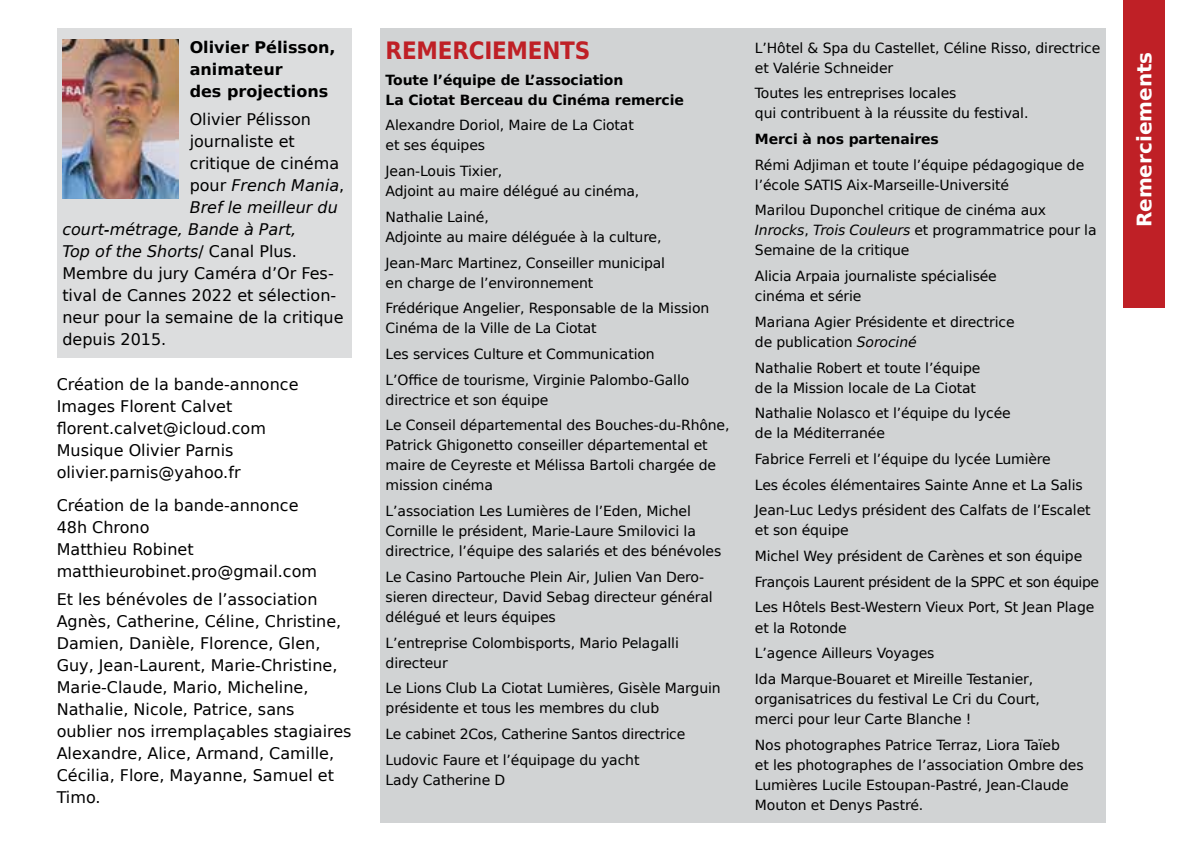
<style>
.page{position:relative;width:1191px;height:851px;background:#fff}
.page>*{position:absolute;margin:0;border:0;box-sizing:border-box;transform-origin:0 0}
.t1{font:700 24px "DejaVu Sans Condensed";letter-spacing:-.01em;color:#bf2026}
.t2{font:700 20px "DejaVu Sans";color:#fff}
.t3{font:16px/22px "DejaVu Sans";color:#000}
.t4{font:italic 16px "DejaVu Sans";color:#000}
.t5{font:700 16px/22px "DejaVu Sans";color:#000}
.t6{font:14px/20px "DejaVu Sans";letter-spacing:-.01em;color:#000}
.t7{font:700 14px/20px "DejaVu Sans";letter-spacing:-.01em;color:#000}
.s1{font-style:normal}
.s2{font-style:italic}
</style>
<div class="page">
<div style="left:57px;top:28px;width:294px;height:329px;background:#dcddde"></div>
<img style="left:62px;top:40px;width:116px;height:158px">
<div style="left:380px;top:28px;width:726px;height:794px;background:#d1d3d4"></div>
<div style="left:1123px;top:0;width:41px;height:307px;background:#bf2026"></div>
<p class="t5" style="left:190px;top:36px;width:147px">Olivier Pélisson, animateur<br>des projections</p>
<p class="t3" style="left:190px;top:108px;width:123px">Olivier Pélisson</p>
<p class="t3" style="left:190px;top:130px;width:107px">journaliste et</p>
<p class="t3" style="left:190px;top:152px;width:151px">critique de cinéma</p>
<p class="t4" style="left:190px;top:174px;width:156px"><span class="s1">pour</span> French Mania<span class="s1">,</span></p>
<p class="t4" style="left:190px;top:196px;width:150px">Bref le meilleur du</p>
<p class="t4" style="left:62px;top:218px;width:235px">court-métrage, Bande à Part,</p>
<p class="t4" style="left:62px;top:240px;width:236px">Top of the Shorts<span class="s1">/ Canal Plus.</span></p>
<p class="t3" style="left:62px;top:262px;width:273px">Membre du jury Caméra d’Or Fes-</p>
<p class="t3" style="left:62px;top:284px;width:275px">tival de Cannes 2022 et sélection-</p>
<p class="t3" style="left:62px;top:306px;width:283px">neur pour la semaine de la critique</p>
<p class="t3" style="left:62px;top:328px;width:105px">depuis 2015.</p>
<p class="t3" style="left:57px;top:372px;width:243px">Création de la bande-annonce<br>Images Florent Calvet florent.calvet@icloud.com<br>Musique Olivier Parnis olivier.parnis@yahoo.fr</p>
<p class="t3" style="left:57px;top:494px;width:262px">Création de la bande-annonce<br>48h Chrono<br>Matthieu Robinet matthieurobinet.pro@gmail.com</p>
<p class="t3" style="left:57px;top:587px;width:296px">Et les bénévoles de l’association Agnès, Catherine, Céline, Christine, Damien, Danièle, Florence, Glen, Guy, Jean-Laurent, Marie-Christine, Marie-Claude, Mario, Micheline, Nathalie, Nicole, Patrice, sans oublier nos irremplaçables stagiaires Alexandre, Alice, Armand, Camille, Cécilia, Flore, Mayanne, Samuel et Timo.</p>
<h1 class="t1" style="left:386px;top:31px;width:206px">REMERCIEMENTS</h1>
<p class="t7" style="left:386px;top:69px;width:300px">Toute l’équipe de L’association<br>La Ciotat Berceau du Cinéma remercie</p>
<p class="t6" style="left:386px;top:115px;width:250px">Alexandre Doriol, Maire de La Ciotat et ses équipes</p>
<p class="t6" style="left:386px;top:161px;width:255px">Jean-Louis Tixier,<br>Adjoint au maire délégué au cinéma,</p>
<p class="t6" style="left:386px;top:206px;width:277px">Nathalie Lainé,<br>Adjointe au maire déléguée à la culture,</p>
<p class="t6" style="left:386px;top:252px;width:281px">Jean-Marc Martinez, Conseiller municipal en charge de l’environnement</p>
<p class="t6" style="left:386px;top:298px;width:325px">Frédérique Angelier, Responsable de la Mission<br>Cinéma de la Ville de La Ciotat</p>
<p class="t6" style="left:386px;top:341px;width:305px;line-height:25.6px">Les services Culture et Communication<br>L’Office de tourisme, Virginie Palombo-Gallo</p>
<p class="t6" style="left:386px;top:386px;width:345px;line-height:25.6px">directrice et son équipe<br>Le Conseil départemental des Bouches-du-Rhône,</p>
<p class="t6" style="left:386px;top:435px;width:332px">Patrick Ghigonetto conseiller départemental et maire de Ceyreste et Mélissa Bartoli chargée de mission cinéma</p>
<p class="t6" style="left:386px;top:500px;width:337px">L’association Les Lumières de l’Eden, Michel<br>Cornille le président, Marie-Laure Smilovici la directrice, l’équipe des salariés et des bénévoles</p>
<p class="t6" style="left:386px;top:566px;width:329px">Le Casino Partouche Plein Air, Julien Van Dero&shy;sieren directeur, David Sebag directeur général délégué et leurs équipes</p>
<p class="t6" style="left:386px;top:632px;width:295px">L’entreprise Colombisports, Mario Pelagalli directeur</p>
<p class="t6" style="left:386px;top:677px;width:337px">Le Lions Club La Ciotat Lumières, Gisèle Marguin présidente et tous les membres du club</p>
<p class="t6" style="left:386px;top:720px;width:301px;line-height:25.6px">Le cabinet 2Cos, Catherine Santos directrice<br>Ludovic Faure et l’équipage du yacht</p>
<p class="t6" style="left:386px;top:769px;width:121px">Lady Catherine D</p>
<p class="t6" style="left:755px;top:37px;width:347px">L’Hôtel &amp; Spa du Castellet, Céline Risso, directrice et Valérie Schneider</p>
<p class="t6" style="left:755px;top:83px;width:275px">Toutes les entreprises locales<br>qui contribuent à la réussite du festival.</p>
<p class="t7" style="left:755px;top:129px;width:185px">Merci à nos partenaires</p>
<p class="t6" style="left:755px;top:154px;width:331px">Rémi Adjiman et toute l’équipe pédagogique de l’école SATIS Aix-Marseille-Université</p>
<p class="t6" style="left:755px;top:200px;width:343px">Marilou Duponchel critique de cinéma aux<br><span class="s2">Inrocks</span>, <span class="s2">Trois Couleurs</span> et programmatrice pour la<br>Semaine de la critique</p>
<p class="t6" style="left:755px;top:266px;width:243px">Alicia Arpaia journaliste spécialisée cinéma et série</p>
<p class="t6" style="left:755px;top:311px;width:261px">Mariana Agier Présidente et directrice de publication <span class="s2">Sorociné</span></p>
<p class="t6" style="left:755px;top:357px;width:227px">Nathalie Robert et toute l’équipe de la Mission locale de La Ciotat</p>
<p class="t6" style="left:755px;top:403px;width:257px">Nathalie Nolasco et l’équipe du lycée de la Méditerranée</p>
<p class="t6" style="left:755px;top:445px;width:337px;line-height:25.6px">Fabrice Ferreli et l’équipe du lycée Lumière<br>Les écoles élémentaires Sainte Anne et La Salis<br>Jean-Luc Ledys président des Calfats de l’Escalet</p>
<p class="t6" style="left:755px;top:517px;width:346px;line-height:25.6px">et son équipe<br>Michel Wey président de Carènes et son équipe François Laurent président de la SPPC et son équipe Les Hôtels Best-Western Vieux Port, St Jean Plage</p>
<p class="t6" style="left:755px;top:614px;width:280px;line-height:25.6px">et la Rotonde<br>L’agence Ailleurs Voyages<br>Ida Marque-Bouaret et Mireille Testanier,</p>
<p class="t6" style="left:755px;top:688px;width:286px">organisatrices du festival Le Cri du Court, merci pour leur Carte Blanche !</p>
<p class="t6" style="left:755px;top:734px;width:330px">Nos photographes Patrice Terraz, Liora Taïeb<br>et les photographes de l’association Ombre des Lumières Lucile Estoupan-Pastré, Jean-Claude Mouton et Denys Pastré.</p>
<h2 class="t2" style="left:1127px;top:227px;width:177px;rotate:-90deg">Remerciements</h2>
</div>
